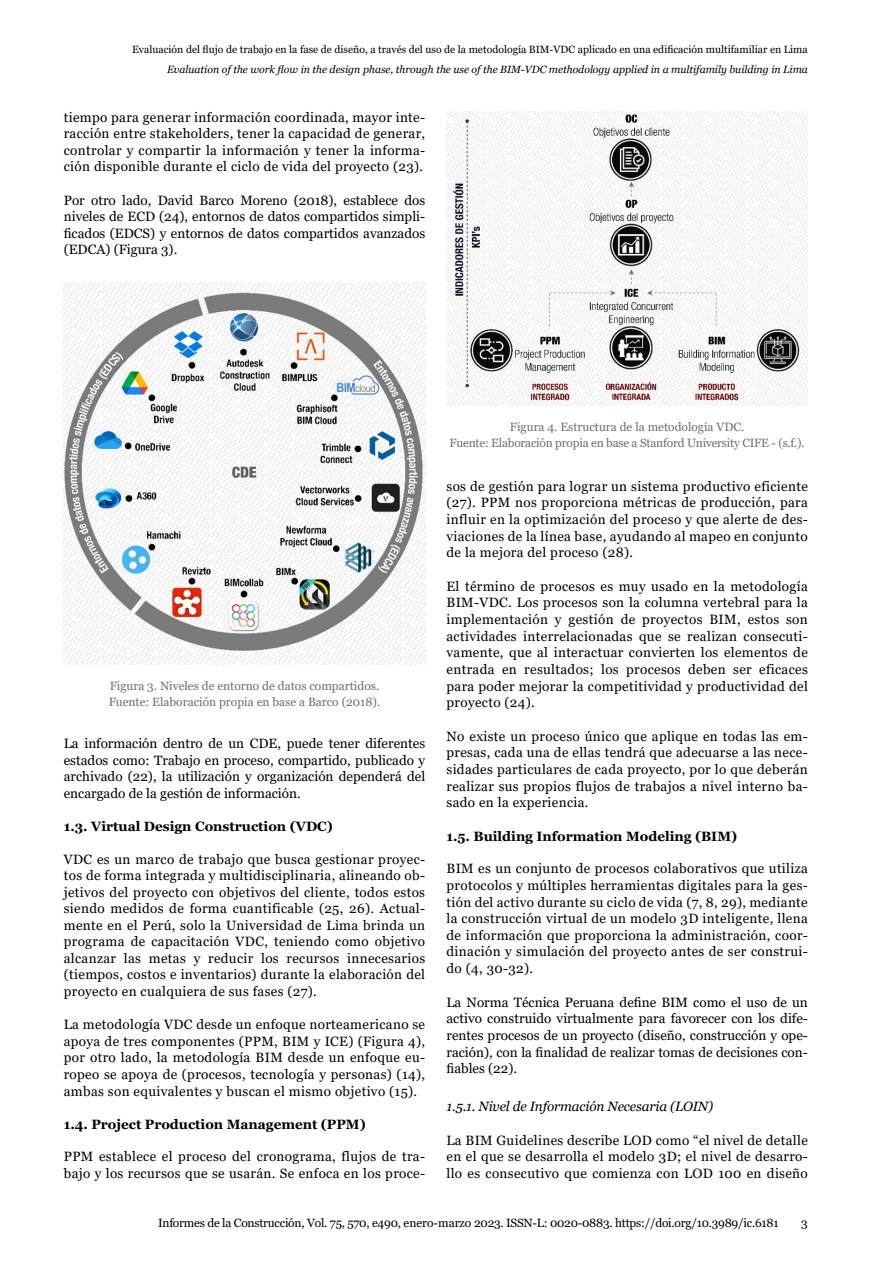
<style>
.page{position:relative;width:893px;height:1263px;background:#fff}
.page>*{position:absolute;margin:0;border:0;box-sizing:border-box;transform-origin:0 0}
.TEXTO_BASE{font:13.5px/16.6px "Georgia";letter-spacing:.025em;color:#000;text-align:justify}
.LADILLO_02{font:700 13.5px "Georgia";color:#000}
.LADILLO_03{font:italic 13.5px "Georgia";letter-spacing:-.01em;color:#000}
.TIT_FIG{font:12px "Georgia";color:#706f6f}
.t1{font:12px "Georgia";letter-spacing:-.02em;color:#000}
.TIT_FIG-2{font:12px "Georgia";letter-spacing:-.02em;color:#706f6f}
.t2{font:10.5px "Georgia";color:#000}
.t3{font:italic 10.5px "Georgia";color:#000}
</style>
<div class="page">
<img style="left:64px;top:283px;width:361px;height:382px">
<img style="left:446px;top:112px;width:362px;height:294px">
<p class="t2" style="left:132px;top:43px;width:677px">Evaluación del flujo de trabajo en la fase de diseño, a través del uso de la metodología BIM-VDC aplicado en una edificación multifamiliar en Lima</p>
<p class="t3" style="left:167px;top:62px;width:642px">Evaluation of the work flow in the design phase, through the use of the BIM-VDC methodology applied in a multifamily building in Lima</p>
<p class="TEXTO_BASE" style="left:64px;top:109px;width:363px">tiempo para generar información coordinada, mayor inte&shy;racción entre stakeholders, tener la capacidad de generar, controlar y compartir la información y tener la informa&shy;ción disponible durante el ciclo de vida del proyecto (23).</p>
<p class="TEXTO_BASE" style="left:64px;top:192px;width:363px">Por otro lado, David Barco Moreno (2018), establece dos niveles de ECD (24), entornos de datos compartidos simpli&shy;ficados (EDCS) y entornos de datos compartidos avanzados (EDCA) (Figura 3).</p>
<p class="TIT_FIG" style="left:110px;top:678px;width:271px">Figura 3. Niveles de entorno de datos compartidos.</p>
<p class="TIT_FIG" style="left:109px;top:695px;width:273px">Fuente: Elaboración propia en base a Barco (2018).</p>
<p class="TEXTO_BASE" style="left:64px;top:736px;width:363px">La información dentro de un CDE, puede tener diferentes estados como: Trabajo en proceso, compartido, publicado y archivado (22), la utilización y organización dependerá del encargado de la gestión de información.</p>
<p class="LADILLO_02" style="left:64px;top:818px;width:271px">1.3. Virtual Design Construction (VDC)</p>
<p class="TEXTO_BASE" style="left:64px;top:851px;width:363px">VDC es un marco de trabajo que busca gestionar proyec&shy;tos de forma integrada y multidisciplinaria, alineando ob&shy;jetivos del proyecto con objetivos del cliente, todos estos siendo medidos de forma cuantificable (25, 26). Actual&shy;mente en el Perú, solo la Universidad de Lima brinda un programa de capacitación VDC, teniendo como objetivo alcanzar las metas y reducir los recursos innecesarios (tiempos, costos e inventarios) durante la elaboración del proyecto en cualquiera de sus fases (27).</p>
<p class="TEXTO_BASE" style="left:64px;top:1017px;width:363px">La metodología VDC desde un enfoque norteamericano se apoya de tres componentes (PPM, BIM y ICE) (Figura 4), por otro lado, la metodología BIM desde un enfoque eu&shy;ropeo se apoya de (procesos, tecnología y personas) (14), ambas son equivalentes y buscan el mismo objetivo (15).</p>
<p class="LADILLO_02" style="left:64px;top:1115px;width:303px">1.4. Project Production Management (PPM)</p>
<p class="TEXTO_BASE" style="left:64px;top:1149px;width:363px">PPM establece el proceso del cronograma, flujos de tra&shy;bajo y los recursos que se usarán. Se enfoca en los proce-</p>
<p class="TIT_FIG" style="left:510px;top:419px;width:236px">Figura 4. Estructura de la metodología VDC.</p>
<p class="TIT_FIG-2" style="left:450px;top:436px;width:357px">Fuente: Elaboración propia en base a Stanford University CIFE - (s.f.).</p>
<p class="TEXTO_BASE" style="left:446px;top:478px;width:363px">sos de gestión para lograr un sistema productivo eficiente (27). PPM nos proporciona métricas de producción, para influir en la optimización del proceso y que alerte de des&shy;viaciones de la línea base, ayudando al mapeo en conjunto de la mejora del proceso (28).</p>
<p class="TEXTO_BASE" style="left:446px;top:578px;width:363px">El término de procesos es muy usado en la metodología BIM-VDC. Los procesos son la columna vertebral para la implementación y gestión de proyectos BIM, estos son actividades interrelacionadas que se realizan consecuti&shy;vamente, que al interactuar convierten los elementos de entrada en resultados; los procesos deben ser eficaces para poder mejorar la competitividad y productividad del proyecto (24).</p>
<p class="TEXTO_BASE" style="left:446px;top:728px;width:363px">No existe un proceso único que aplique en todas las em&shy;presas, cada una de ellas tendrá que adecuarse a las nece&shy;sidades particulares de cada proyecto, por lo que deberán realizar sus propios flujos de trabajos a nivel interno ba&shy;sado en la experiencia.</p>
<p class="LADILLO_02" style="left:446px;top:827px;width:292px">1.5. Building Information Modeling (BIM)</p>
<p class="TEXTO_BASE" style="left:446px;top:861px;width:363px">BIM es un conjunto de procesos colaborativos que utiliza protocolos y múltiples herramientas digitales para la ges&shy;tión del activo durante su ciclo de vida (7, 8, 29), mediante la construcción virtual de un modelo 3D inteligente, llena de información que proporciona la administración, coor&shy;dinación y simulación del proyecto antes de ser construi&shy;do (4, 30-32).</p>
<p class="TEXTO_BASE" style="left:446px;top:994px;width:363px">La Norma Técnica Peruana define BIM como el uso de un activo construido virtualmente para favorecer con los dife&shy;rentes procesos de un proyecto (diseño, construcción y ope&shy;ración), con la finalidad de realizar tomas de decisiones con&shy;fiables (22).</p>
<p class="LADILLO_03" style="left:446px;top:1098px;width:268px">1.5.1. Nivel de Información Necesaria (LOIN)</p>
<p class="TEXTO_BASE" style="left:446px;top:1132px;width:363px">La BIM Guidelines describe LOD como “el nivel de detalle en el que se desarrolla el modelo 3D; el nivel de desarro&shy;llo es consecutivo que comienza con LOD 100 en diseño</p>
<p class="t1" style="left:158px;top:1215px;width:622px">Informes de la Construcción, Vol. 75, 570, e490, enero-marzo 2023. ISSN-L: 0020-0883. https://doi.org/10.3989/ic.6181</p>
<p class="t1" style="left:801px;top:1215px;width:8px">3</p>
</div>
